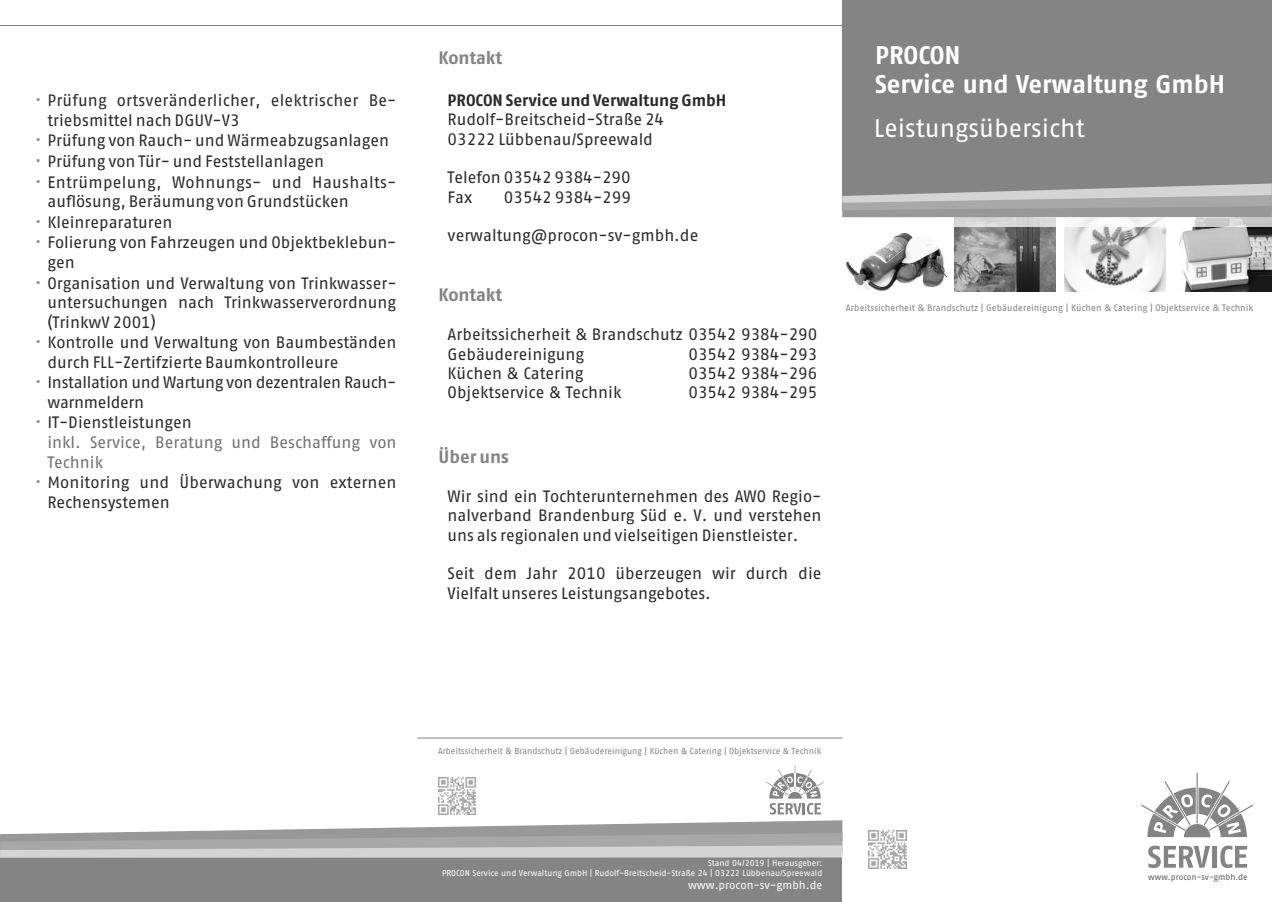
<style>
.page{position:relative;width:1272px;height:902px;background:#fff}
.page>*{position:absolute;margin:0;border:0;box-sizing:border-box;transform-origin:0 0}
.t1{font:700 25.5px/29.2px "AWO Fago Office";letter-spacing:-.005em;color:#fefefe}
.t2{font:25.5px "AWO Fago Office";color:#fefefe}
.t3{font:700 18px "AWO Fago Office";letter-spacing:-.005em;color:#848484}
.t4{font:16.5px/20.1px "AWO Fago Office";color:#2a2a2a}
.t5{font:16.5px/19.4px "AWO Fago Office";color:#717171}
.t6{font:700 16.5px "AWO Fago Office";letter-spacing:-.005em;color:#2a2a2a}
.t7{font:11.4px "AWO Fago Office";color:#fefefe}
.t8{font:9.3px "AWO Fago Office";color:#848484}
.t9{font:8.7px "AWO Fago Office";color:#848484}
.t10{font:8.55px/10.1px "AWO Fago Office";color:#fefefe;text-align:right}
.t11{font:8.55px "AWO Fago Office";color:#595959}
</style>
<div class="page">
<hr style="left:417px;top:737px;width:425px;height:1px;background:#848484">
<hr style="left:0;top:25px;width:842px;height:1px;background:#7f7f7f">
<img style="left:438px;top:777px;width:38px;height:37px">
<img style="left:1179px;top:226px;width:92px;height:65px">
<img style="left:1064px;top:226px;width:101px;height:65px">
<img style="left:954px;top:226px;width:101px;height:65px">
<img style="left:846px;top:233px;width:100px;height:58px">
<svg style="left:766px;top:765px;width:58px;height:49px"></svg>
<div style="left:842px;top:0;width:429px;height:217px;background:#848484"></div>
<div style="left:842px;top:211px;width:429px;height:15px;background:#fff;opacity:.5"></div>
<svg style="left:842px;top:183px;width:429px;height:34px"></svg>
<img style="left:868px;top:830px;width:38px;height:38px">
<svg style="left:1148px;top:845px;width:61px;height:22px"></svg>
<div style="left:1211px;top:845px;width:5px;height:22px;background:#848484"></div>
<svg style="left:1220px;top:845px;width:27px;height:22px"></svg>
<svg style="left:1141px;top:772px;width:112px;height:65px"></svg>
<div style="left:0;top:838px;width:842px;height:63px;background:#848484"></div>
<svg style="left:0;top:820px;width:842px;height:37px"></svg>
<p class="t4" style="left:47px;top:91px;width:350px">Prüfung ortsveränderlicher, elektrischer Be&shy;triebsmittel nach DGUV-V3<br>Prüfung von Rauch- und Wärmeabzugsanlagen Prüfung von Tür- und Feststellanlagen Entrümpelung, Wohnungs- und Haushalts&shy;auflösung, Beräumung von Grundstücken Kleinreparaturen<br>Folierung von Fahrzeugen und Objektbeklebun&shy;gen<br>Organisation und Verwaltung von Trinkwasser&shy;untersuchungen nach Trinkwasserverordnung (TrinkwV 2001)<br>Kontrolle und Verwaltung von Baumbeständen durch FLL-Zertifzierte Baumkontrolleure Installation und Wartung von dezentralen Rauch&shy;warnmeldern<br>IT-Dienstleistungen</p>
<p class="t5" style="left:47px;top:434px;width:351px">inkl. Service, Beratung und Beschaffung von<br>Technik</p>
<p class="t4" style="left:47px;top:474px;width:350px">Monitoring und Überwachung von externen<br>Rechensystemen</p>
<p class="t3" style="left:438px;top:50px;width:65px">Kontakt</p>
<p class="t6" style="left:447px;top:93px;width:280px">PROCON Service und Verwaltung GmbH</p>
<p class="t4" style="left:447px;top:112px;width:218px;line-height:19.4px">Rudolf-Breitscheid-Straße 24<br>03222 Lübbenau/Spreewald</p>
<p class="t4" style="left:447px;top:170px;width:185px;line-height:19.4px">Telefon 03542 9384-290<br>Fax</p>
<p class="t4" style="left:504px;top:188px;width:128px">03542 9384-299</p>
<p class="t4" style="left:447px;top:227px;width:252px">verwaltung@procon-sv-gmbh.de</p>
<p class="t3" style="left:438px;top:287px;width:65px">Kontakt</p>
<p class="t4" style="left:447px;top:326px;width:371px;line-height:19.4px">Arbeitssicherheit &amp; Brandschutz 03542 9384-290<br>Gebäudereinigung</p>
<p class="t4" style="left:688px;top:345px;width:130px">03542 9384-293</p>
<p class="t4" style="left:447px;top:365px;width:137px">Küchen &amp; Catering</p>
<p class="t4" style="left:688px;top:365px;width:130px">03542 9384-296</p>
<p class="t4" style="left:447px;top:384px;width:175px">Objektservice &amp; Technik</p>
<p class="t4" style="left:688px;top:384px;width:130px">03542 9384-295</p>
<p class="t3" style="left:438px;top:448px;width:72px">Über uns</p>
<p class="t4" style="left:447px;top:488px;width:375px;line-height:19.4px;text-align:justify">Wir sind ein Tochterunternehmen des AWO Regio&shy;nalverband Brandenburg Süd e. V. und verstehen uns als regionalen und vielseitigen Dienstleister.</p>
<p class="t4" style="left:447px;top:565px;width:375px;line-height:19.4px">Seit dem Jahr 2010 überzeugen wir durch die<br>Vielfalt unseres Leistungsangebotes.</p>
<h1 class="t1" style="left:875px;top:42px;width:351px">PROCON<br>Service und Verwaltung GmbH</h1>
<h1 class="t2" style="left:873px;top:119px;width:212px">Leistungsübersicht</h1>
<p class="t8" style="left:846px;top:304px;width:409px">Arbeitssicherheit &amp; Brandschutz | Gebäudereinigung | Küchen &amp; Catering | Objektservice &amp; Technik</p>
<p class="t9" style="left:438px;top:747px;width:384px">Arbeitssicherheit &amp; Brandschutz | Gebäudereinigung | Küchen &amp; Catering | Objektservice &amp; Technik</p>
<p class="t10" style="left:442px;top:858px;width:382px">Stand 04/2019 | Herausgeber:<br>PROCON Service und Verwaltung GmbH | Rudolf-Breitscheid-Straße 24 | 03222 Lübbenau/Spreewald</p>
<p class="t7" style="left:688px;top:880px;width:136px">www.procon-sv-gmbh.de</p>
<p class="t11" style="left:1148px;top:874px;width:101px">www.procon-sv-gmbh.de</p>
</div>
